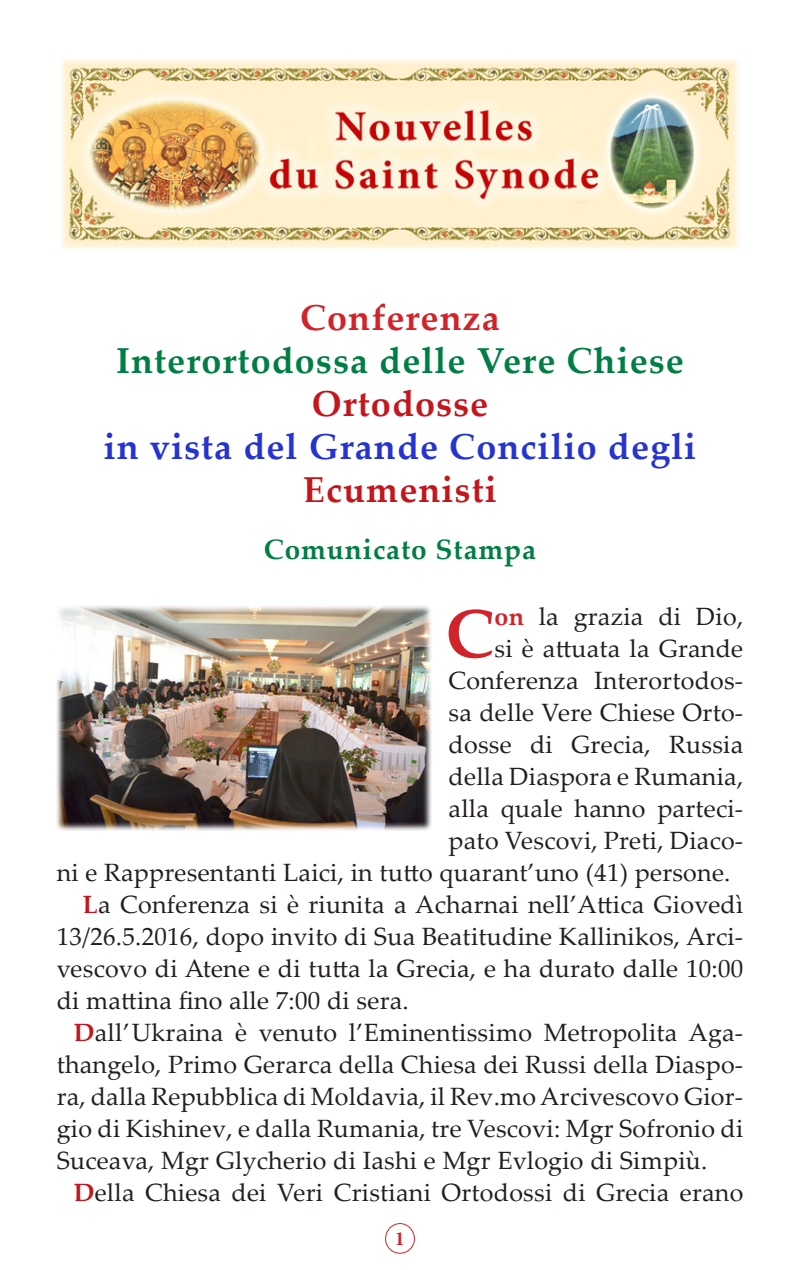
<style>
.page{position:relative;width:800px;height:1270px;background:#fff}
.page>*{position:absolute;margin:0;border:0;box-sizing:border-box;transform-origin:0 0}
.t1{font:700 67.8px "Palatino Linotype";color:#d1232a}
.t2{font:700 36px "Palatino Linotype";letter-spacing:.03em;color:#007e43}
.t3{font:700 36px "Palatino Linotype";letter-spacing:.03em;color:#2534d0}
.t4{font:700 36px "Palatino Linotype";letter-spacing:.03em;color:#c4161c}
.t5{font:700 36px "Palatino Linotype";letter-spacing:.03em;color:#d1232a}
.t6{font:700 28px "Palatino Linotype";letter-spacing:.03em;color:#007e43}
.t7{font:25px/32px "Palatino Linotype";letter-spacing:.01em;color:#231f20;text-align:justify}
.t8{font:700 20px "Minion Pro";color:#d1232a}
.s1{font-weight:700;color:#d1232a}
.s2{font-weight:700;color:#c4161c}
</style>
<div class="page">
<div style="left:385px;top:1223px;width:30px;height:31px;border:1px solid #d1232a;border-radius:50%"></div>
<img style="left:57px;top:606px;width:375px;height:224px">
<img style="left:62px;top:59px;width:676px;height:190px">
<p class="t5" style="left:300px;top:292px;width:201px">Conferenza</p>
<p class="t2" style="left:116px;top:335px;width:569px">Interortodossa delle Vere Chiese</p>
<p class="t4" style="left:312px;top:378px;width:178px">Ortodosse</p>
<p class="t3" style="left:104px;top:421px;width:594px">in vista del Grande Concilio degli</p>
<p class="t4" style="left:303px;top:465px;width:195px">Ecumenisti</p>
<p class="t6" style="left:264px;top:530px;width:274px">Comunicato Stampa</p>
<p class="t1" style="left:445px;top:586px;width:51px">C</p>
<p class="t7" style="left:494px;top:599px;width:250px"><span class="s1">on</span> la grazia di Dio,</p>
<p class="t7" style="left:494px;top:631px;width:250px">si è attuata la Grande</p>
<p class="t7" style="left:449px;top:663px;width:296px">Conferenza Interortodos-</p>
<p class="t7" style="left:449px;top:695px;width:296px">sa delle Vere Chiese Orto-</p>
<p class="t7" style="left:449px;top:727px;width:296px">dosse di Grecia, Russia</p>
<p class="t7" style="left:449px;top:759px;width:296px">della Diaspora e Rumania,</p>
<p class="t7" style="left:449px;top:791px;width:296px">alla quale hanno parteci-</p>
<p class="t7" style="left:449px;top:823px;width:296px">pato Vescovi, Preti, Diaco-</p>
<p class="t7" style="left:57px;top:855px;width:675px">ni e Rappresentanti Laici, in tutto quarant’uno (41) persone.</p>
<p class="t7" style="left:57px;top:887px;width:688px;text-indent:26px"><span class="s2">L</span>a Conferenza si è riunita a Acharnai nell’Attica Giovedì 13/26.5.2016, dopo invito di Sua Beatitudine Kallinikos, Arci&shy;vescovo di Atene e di tutta la Grecia, e ha durato dalle 10:00 di mattina fino alle 7:00 di sera.</p>
<p class="t7" style="left:57px;top:1015px;width:688px;text-indent:17px"><span class="s2">D</span>all’Ukraina è venuto l’Eminentissimo Metropolita Aga&shy;thangelo, Primo Gerarca della Chiesa dei Russi della Diaspo&shy;ra, dalla Repubblica di Moldavia, il Rev.mo Arcivescovo Gior&shy;gio di Kishinev, e dalla Rumania, tre Vescovi: Mgr Sofronio di Suceava, Mgr Glycherio di Iashi e Mgr Evlogio di Simpiù.</p>
<p class="t7" style="left:74px;top:1175px;width:671px"><span class="s2">D</span>ella Chiesa dei Veri Cristiani Ortodossi di Grecia erano</p>
<p class="t8" style="left:395px;top:1225px;width:11px">1</p>
</div>
